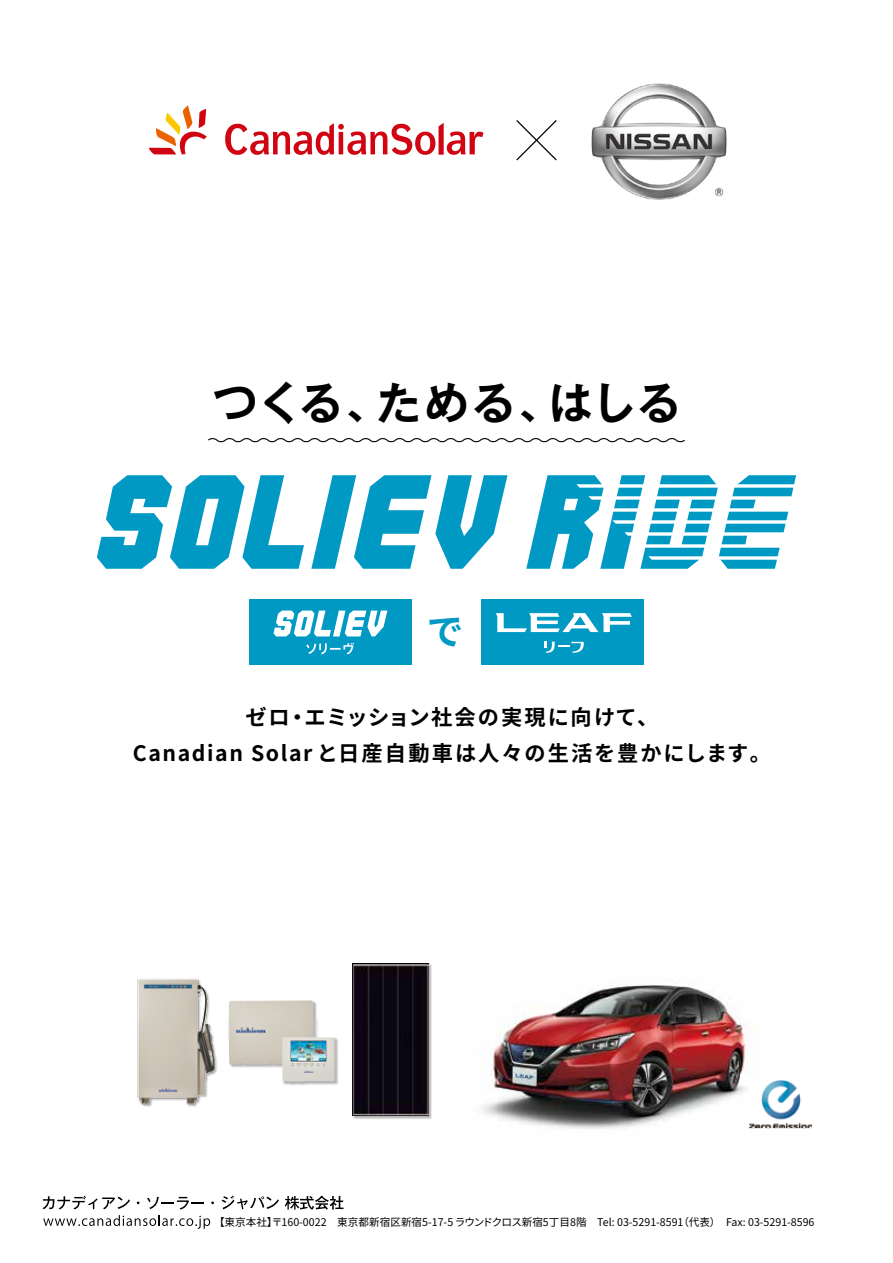
<style>
.page{position:relative;width:893px;height:1263px;background:#fff}
.page>*{position:absolute;margin:0;border:0;box-sizing:border-box;transform-origin:0 0}
.t1{font:700 44.7px "Gothic MB101 Pro De";letter-spacing:.01em;color:#000}
.t2{font:700 36.75px "Noto Sans CJ Kjp";color:#0099c4}
.t3{font:700 21.3px/36.2px "Noto Sans CJ Kjp";letter-spacing:.075em;color:#000;text-align:center}
.t4{font:10.65px "Noto Sans CJ Kjp";color:#000}
</style>
<div class="page">
<svg style="left:97px;top:475px;width:207px;height:94px"></svg>
<svg style="left:311px;top:475px;width:196px;height:94px"></svg>
<svg style="left:526px;top:475px;width:270px;height:94px"></svg>
<svg style="left:43px;top:1196px;width:87px;height:13px"></svg>
<svg style="left:147px;top:1197px;width:57px;height:12px"></svg>
<svg style="left:222px;top:1195px;width:57px;height:14px"></svg>
<svg style="left:285px;top:1196px;width:58px;height:14px"></svg>
<svg style="left:43px;top:1215px;width:167px;height:14px"></svg>
<div style="left:138px;top:979px;width:80px;height:129px;background:#000;opacity:.3"></div>
<img style="left:137px;top:978px;width:79px;height:130px">
<div style="left:353px;top:963px;width:79px;height:156px;background:#000;opacity:.3"></div>
<img style="left:352px;top:963px;width:76px;height:152px">
<div style="left:227px;top:1000px;width:92px;height:68px;background:#000;opacity:.3"></div>
<img style="left:227px;top:1000px;width:88px;height:64px">
<div style="left:282px;top:1037px;width:57px;height:48px;background:#000;opacity:.3"></div>
<img style="left:282px;top:1037px;width:53px;height:44px">
<img style="left:292px;top:1041px;width:34px;height:20px">
<svg style="left:516px;top:120px;width:41px;height:41px"></svg>
<svg style="left:149px;top:105px;width:58px;height:49px"></svg>
<svg style="left:225px;top:123px;width:258px;height:32px"></svg>
<img style="left:591px;top:83px;width:136px;height:117px">
<svg style="left:208px;top:438px;width:477px;height:5px"></svg>
<img style="left:482px;top:983px;width:311px;height:146px">
<div style="left:481px;top:598px;width:163px;height:66px;background:#0099c4"></div>
<svg style="left:496px;top:613px;width:136px;height:19px"></svg>
<svg style="left:544px;top:642px;width:40px;height:11px"></svg>
<div style="left:249px;top:598px;width:163px;height:66px;background:#0099c4"></div>
<svg style="left:274px;top:610px;width:113px;height:26px"></svg>
<svg style="left:306px;top:643px;width:48px;height:11px"></svg>
<img style="left:749px;top:1080px;width:63px;height:48px">
<h1 class="t1" style="left:213px;top:366px;width:470px">つくる、ためる、はしる</h1>
<h2 class="t2" style="left:427px;top:611px;width:38px">で</h2>
<h3 class="t3" style="left:133px;top:699px;width:640px">ゼロ・エミッション社会の実現に向けて、<br>Canadian Solar と日産自動車は人々の生活を豊かにします。</h3>
<p class="t4" style="left:214px;top:1216px;width:602px">【東京本社】〒160-0022　東京都新宿区新宿5-17-5 ラウンドクロス新宿5丁目8階　Tel: 03-5291-8591（代表）　Fax: 03-5291-8596</p>
</div>
